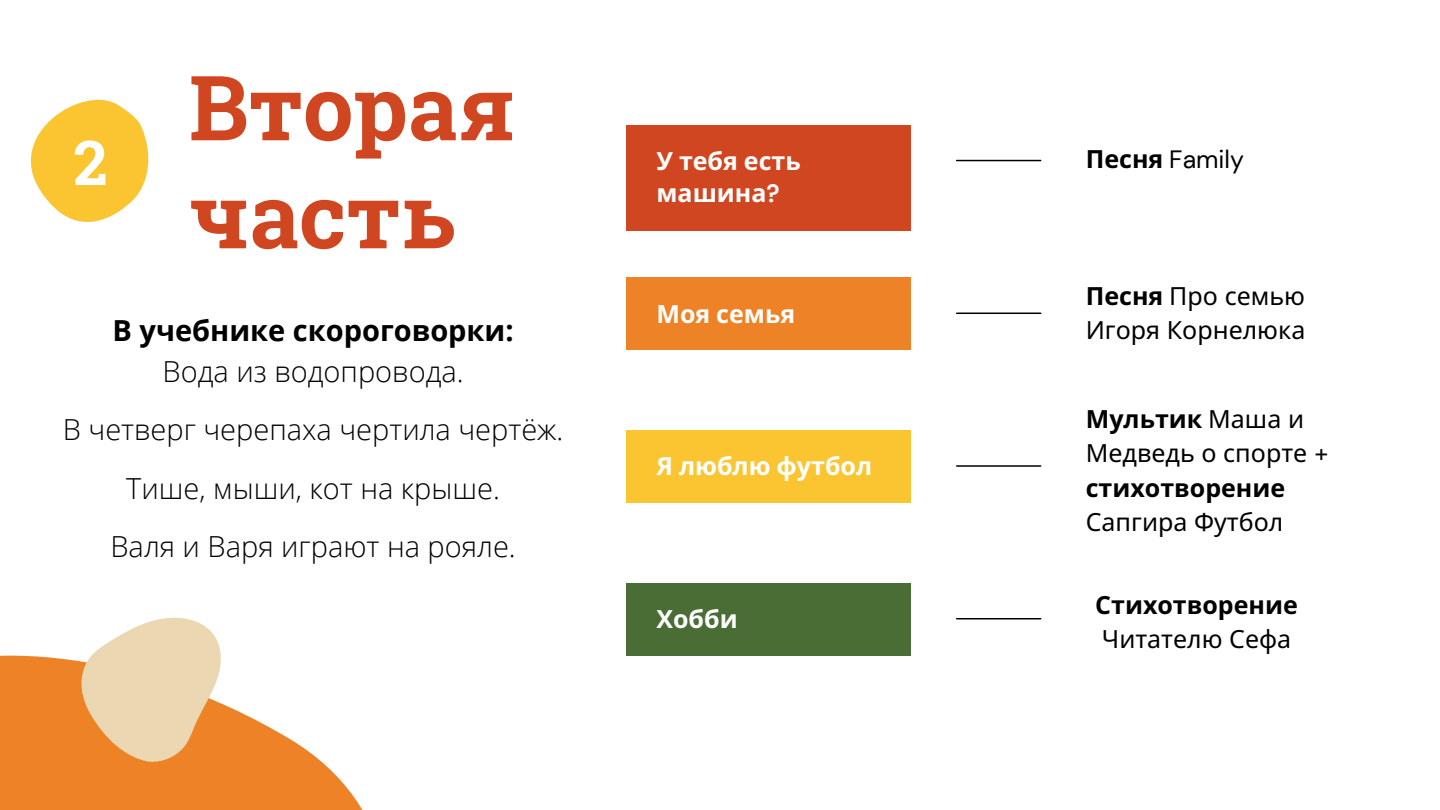
<style>
.page{position:relative;width:1440px;height:810px;background:#fff}
.page>*{position:absolute;margin:0;border:0;box-sizing:border-box;transform-origin:0 0}
.t1{font:700 90px/108px "Roboto Slab";color:#d04621}
.t2{font:700 61.8px "Roboto Slab";color:#fff}
.t3{font:300 29px/58.5px "Open Sans";color:#000;text-align:center}
.t4{font:700 29px "Open Sans";color:#000}
.t5{font:700 25px/34.5px "Noto Sans";color:#000}
.t6{font:25px/34.5px "Noto Sans";color:#000}
.t7{font:700 25px/32.2px "Noto Sans";color:#fff}
.t8{font:25px "DM Sans";color:#000}
.s1{font-family:"DM Sans"}
.s2{font-family:"Noto Sans";font-weight:700}
.s3{font-weight:700}
.s4{font-weight:400}
.s5{font-family:"DM Sans";font-weight:400}
</style>
<div class="page">
<div style="left:626px;top:125px;width:285px;height:106px;background:#d04621"></div>
<hr style="left:957px;top:160px;width:84px;height:1px;background:#000">
<div style="left:626px;top:278px;width:285px;height:72px;background:#ed8227"></div>
<hr style="left:957px;top:313px;width:84px;height:1px;background:#000">
<div style="left:626px;top:583px;width:285px;height:73px;background:#4a6d35"></div>
<hr style="left:957px;top:465px;width:84px;height:2px;background:#000">
<div style="left:626px;top:430px;width:285px;height:73px;background:#fbc532"></div>
<hr style="left:957px;top:618px;width:84px;height:1px;background:#000">
<svg style="left:0;top:655px;width:363px;height:155px;fill:#ed8227"></svg>
<svg style="left:81px;top:617px;width:141px;height:145px;background:#edcca1"></svg>
<svg style="left:30px;top:99px;width:119px;height:123px"></svg>
<h2 class="t2" style="left:73px;top:120px;width:36px">2</h2>
<h1 class="t1" style="left:189px;top:51px;width:327px">Вторая часть</h1>
<p class="t4" style="left:113px;top:310px;width:403px">В учебнике скороговорки:</p>
<p class="t3" style="left:63px;top:341px;width:502px">Вода из водопровода.<br>В четверг черепаха чертила чертёж.<br>Тише, мыши, кот на крыше.<br>Валя и Варя играют на рояле.</p>
<p class="t7" style="left:656px;top:144px;width:146px">У тебя есть машина<span class="s1">?</span></p>
<p class="t8" style="left:1086px;top:143px;width:160px"><span class="s2">Песня</span> Family</p>
<p class="t7" style="left:656px;top:297px;width:140px">Моя семья</p>
<p class="t7" style="left:656px;top:449px;width:217px">Я люблю футбол</p>
<p class="t7" style="left:656px;top:602px;width:83px">Хобби</p>
<p class="t6" style="left:1086px;top:278px;width:221px"><span class="s3">Песня</span> Про семью<br>Игоря Корнелюка</p>
<p class="t5" style="left:1086px;top:401px;width:244px">Мультик <span class="s4">Маша и<br>Медведь о спорте</span> <span class="s5">+ </span>стихотворение</p>
<p class="t6" style="left:1086px;top:505px;width:199px">Сапгира Футбол</p>
<p class="t5" style="left:1095px;top:587px;width:204px">Стихотворение</p>
<p class="t6" style="left:1102px;top:622px;width:191px">Читателю Сефа</p>
</div>
